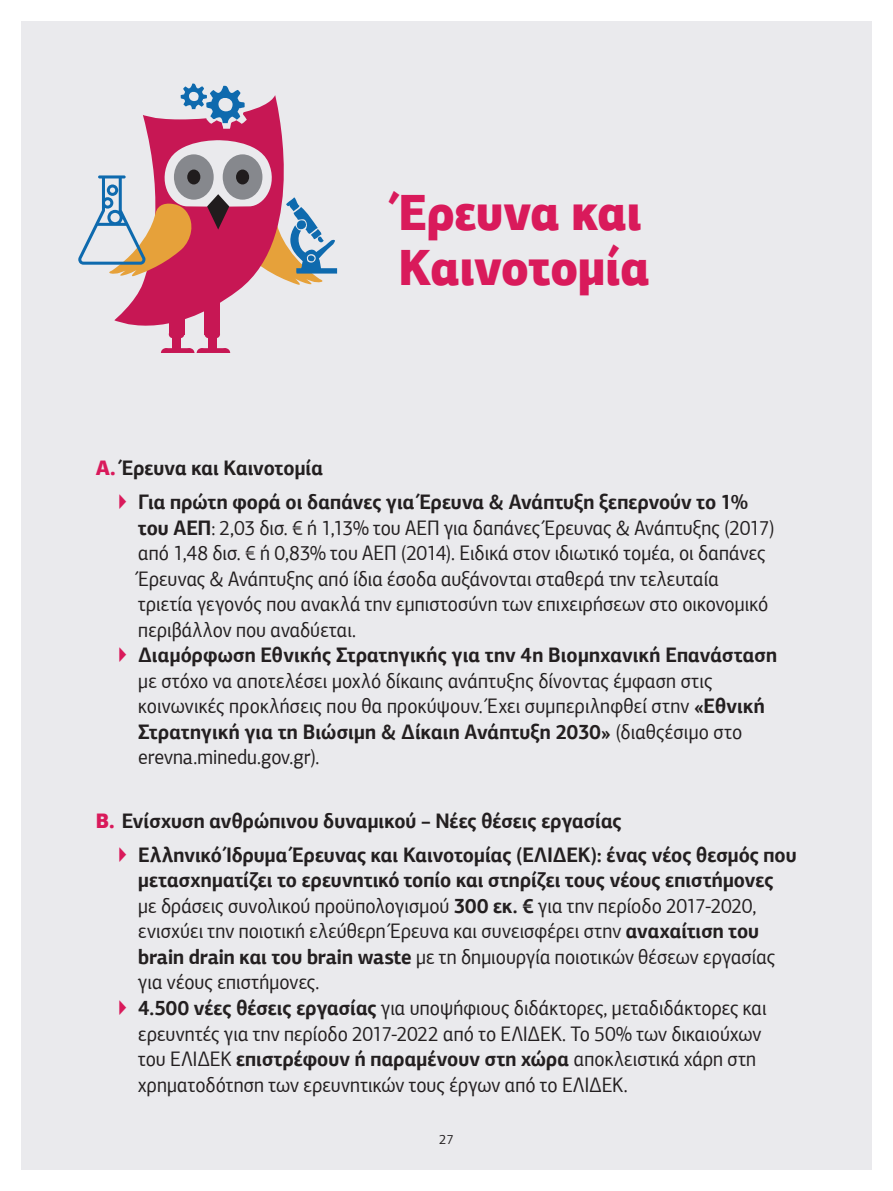
<style>
.page{position:relative;width:893px;height:1191px;background:#fff}
.page>*{position:absolute;margin:0;border:0;box-sizing:border-box;transform-origin:0 0}
.t1{font:900 51px/55.5px "PF Agora Sans Pro";letter-spacing:-.01em;color:#d91a5b;scale:.88 1}
.t2{font:900 27.15px "Myriad Pro";color:#231f20}
.t3{font:21px "PF Agora Sans Pro";letter-spacing:.005em;color:#231f20;scale:.92 1}
.t4{font:700 21px/34px "PF Agora Sans Pro";color:#231f20;scale:.92 1}
.t5{font:13.5px "PF Agora Sans Pro";color:#231f20}
.s1{font-weight:900;color:#d91a5b}
.s2{font-weight:400;color:#d91a5b}
.s3{font-weight:700}
.s4{font-weight:400}
.s5{color:#d91a5b}
</style>
<div class="page">
<div style="left:21px;top:21px;width:851px;height:1148px;background:#eaeaed"></div>
<svg style="left:114px;top:95px;width:169px;height:243px"></svg>
<div style="left:208px;top:334px;width:9px;height:17px;background:#c71754"></div>
<div style="left:205px;top:298px;width:15px;height:36px;background:#c71754"></div>
<div style="left:205px;top:330px;width:7px;height:8px;background:#c71754;border-radius:50%"></div>
<div style="left:212px;top:330px;width:8px;height:8px;background:#c71754;border-radius:50%"></div>
<div style="left:172px;top:334px;width:9px;height:17px;background:#c71754"></div>
<div style="left:169px;top:298px;width:15px;height:36px;background:#c71754"></div>
<div style="left:169px;top:330px;width:8px;height:8px;background:#c71754;border-radius:50%"></div>
<div style="left:177px;top:330px;width:7px;height:8px;background:#c71754;border-radius:50%"></div>
<svg style="left:161px;top:348px;width:69px;height:5px"></svg>
<svg style="left:181px;top:83px;width:64px;height:40px"></svg>
<svg style="left:78px;top:139px;width:259px;height:148px"></svg>
<h1 class="t1" style="left:399px;top:184px;width:287px">Έρευνα και<br>Καινοτομία</h1>
<p class="t4" style="left:117px;top:451px;width:688px;text-indent:-21px"><span class="s1">Α.</span> Έρευνα και Καινοτομία<br><span class="s2">▶</span> Για πρώτη φορά οι δαπάνες για Έρευνα &amp; Ανάπτυξη ξεπερνούν το 1%</p>
<p class="t3" style="left:138px;top:515px;width:693px"><span class="s3">του ΑΕΠ</span>: 2,03 δισ. € ή 1,13% του ΑΕΠ για δαπάνες Έρευνας &amp; Ανάπτυξης (2017)</p>
<p class="t3" style="left:138px;top:540px;width:683px">από 1,48 δισ. € ή 0,83% του ΑΕΠ (2014). Ειδικά στον ιδιωτικό τομέα, οι δαπάνες</p>
<p class="t3" style="left:138px;top:566px;width:633px">Έρευνας &amp; Ανάπτυξης από ίδια έσοδα αυξάνονται σταθερά την τελευταία</p>
<p class="t3" style="left:138px;top:591px;width:686px">τριετία γεγονός που ανακλά την εμπιστοσύνη των επιχειρήσεων στο οικονομικό</p>
<p class="t3" style="left:138px;top:617px;width:239px">περιβάλλον που αναδύεται.</p>
<p class="t4" style="left:117px;top:638px;width:719px"><span class="s2">▶</span> Διαμόρφωση Εθνικής Στρατηγικής για την 4η Βιομηχανική Επανάσταση</p>
<p class="t3" style="left:138px;top:668px;width:626px">με στόχο να αποτελέσει μοχλό δίκαιης ανάπτυξης δίνοντας έμφαση στις</p>
<p class="t3" style="left:138px;top:693px;width:683px">κοινωνικές προκλήσεις που θα προκύψουν. Έχει συμπεριληφθεί στην <span class="s3">«Εθνική</span></p>
<p class="t4" style="left:138px;top:714px;width:658px">Στρατηγική για τη Βιώσιμη &amp; Δίκαιη Ανάπτυξη 2030» <span class="s4">(διαθςέσιμο στο</span></p>
<p class="t3" style="left:138px;top:744px;width:199px">erevna.minedu.gov.gr).</p>
<p class="t2" style="left:424px;top:721px;width:176px">Θρησκεύματα</p>
<p class="t4" style="left:117px;top:803px;width:740px;text-indent:-21px"><span class="s1">B.</span> Ενίσχυση ανθρώπινου δυναμικού – Νέες θέσεις εργασίας<br><span class="s2">▶</span> Ελληνικό Ίδρυμα Έρευνας και Καινοτομίας (ΕΛΙΔΕΚ): ένας νέος θεσμός που</p>
<p class="t4" style="left:138px;top:863px;width:692px">μετασχηματίζει το ερευνητικό τοπίο και στηρίζει τους νέους επιστήμονες</p>
<p class="t3" style="left:138px;top:893px;width:673px">με δράσεις συνολικού προϋπολογισμού <span class="s3">300 εκ. €</span> για την περίοδο 2017-2020,</p>
<p class="t3" style="left:138px;top:918px;width:676px">ενισχύει την ποιοτική ελεύθερη Έρευνα και συνεισφέρει στην <span class="s3">αναχαίτιση του</span></p>
<p class="t3" style="left:138px;top:944px;width:694px"><span class="s3">brain drain και του brain waste</span> με τη δημιουργία ποιοτικών θέσεων εργασίας</p>
<p class="t3" style="left:138px;top:969px;width:198px">για νέους επιστήμονες.</p>
<p class="t3" style="left:117px;top:995px;width:708px"><span class="s5">▶</span> <span class="s3">4.500 νέες θέσεις εργασίας</span> για υποψήφιους διδάκτορες, μεταδιδάκτορες και</p>
<p class="t3" style="left:138px;top:1020px;width:679px">ερευνητές για την περίοδο 2017-2022 από το ΕΛΙΔΕΚ. To 50% των δικαιούχων</p>
<p class="t4" style="left:138px;top:1041px;width:673px"><span class="s4">του ΕΛΙΔΕΚ</span> επιστρέφουν ή παραμένουν στη χώρα <span class="s4">αποκλειστικά χάρη στη</span></p>
<p class="t3" style="left:138px;top:1071px;width:534px">χρηματοδότηση των ερευνητικών τους έργων από το ΕΛΙΔΕΚ.</p>
<p class="t5" style="left:439px;top:1131px;width:16px">27</p>
</div>
